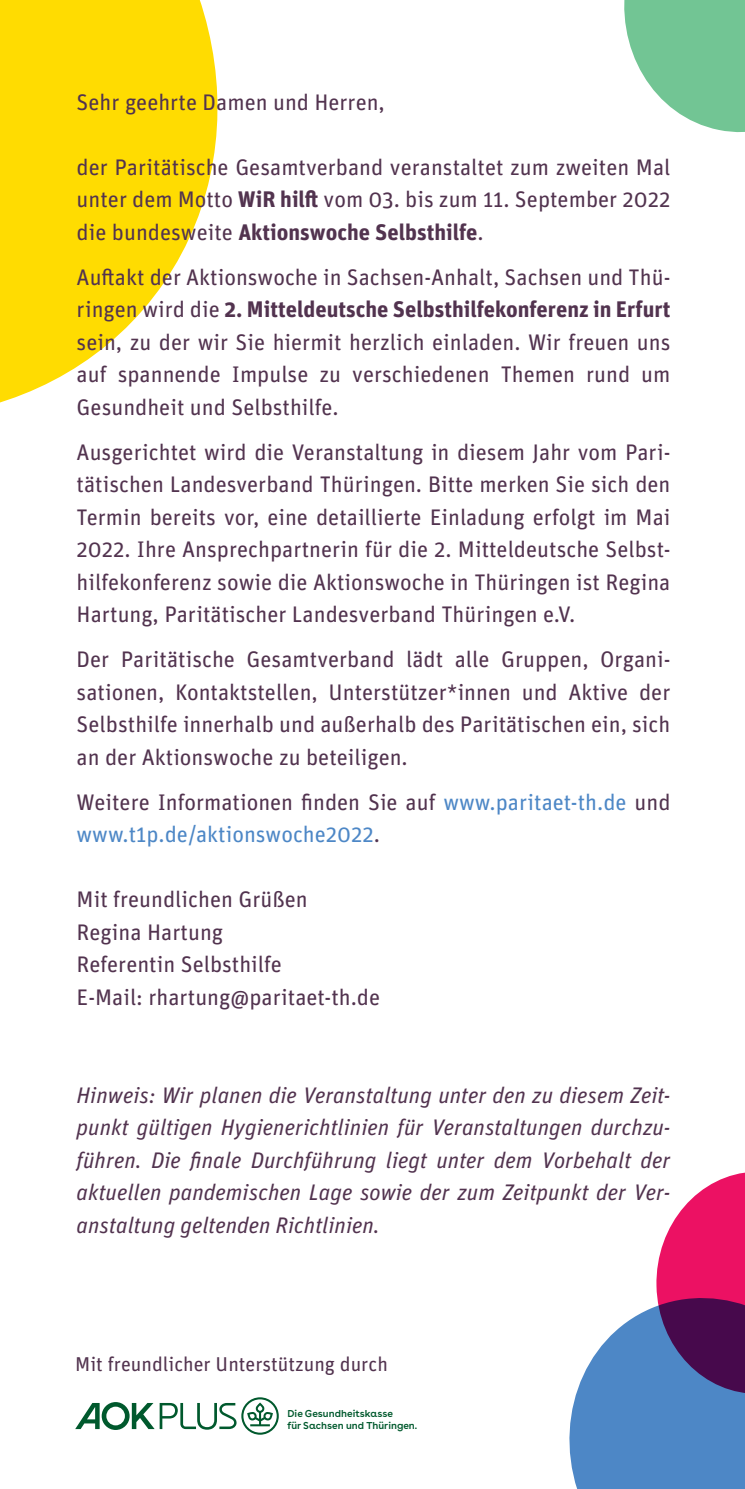
<style>
.page{position:relative;width:745px;height:1489px;background:#fff}
.page>*{position:absolute;margin:0;border:0;box-sizing:border-box;transform-origin:0 0}
.t1{font:22.5px/32.5px "Unit Pro";color:#52334f;text-align:justify}
.t2{font:italic 22.5px/32.5px "Unit Pro";color:#52334f;text-align:justify}
.t3{font:22.5px/32.5px "Unit Pro";color:#4d87c6}
.t4{font:20px "Unit Pro";color:#52334f}
.t5{font:600 10px/12px "AOK Buenos Aires";color:#00592d}
.s1{font-weight:700}
.s2{color:#52334f}
</style>
<div class="page">
<svg style="left:0;top:0;width:218px;height:403px;fill:#ffdc01"></svg>
<svg style="left:75px;top:1397px;width:203px;height:37px"></svg>
<svg style="left:569px;top:1172px;width:175px;height:316px"></svg>
<svg style="left:624px;top:0;width:120px;height:133px"></svg>
<p class="t1" style="left:77px;top:84px;width:309px">Sehr geehrte Damen und Herren,</p>
<p class="t1" style="left:77px;top:149px;width:595px">der Paritätische Gesamtverband veranstaltet zum zweiten Mal unter dem Motto <span class="s1">WiR hilft</span> vom 03. bis zum 11. September 2022 die bundesweite <span class="s1">Aktionswoche Selbsthilfe</span>.</p>
<p class="t1" style="left:77px;top:259px;width:595px">Auftakt der Aktionswoche in Sachsen-Anhalt, Sachsen und Thü&shy;ringen wird die <span class="s1">2. Mitteldeutsche Selbsthilfekonferenz in Erfurt </span>sein, zu der wir Sie hiermit herzlich einladen. Wir freuen uns auf spannende Impulse zu verschiedenen Themen rund um Gesundheit und Selbsthilfe.</p>
<p class="t1" style="left:77px;top:434px;width:595px">Ausgerichtet wird die Veranstaltung in diesem Jahr vom Pari&shy;tätischen Landesverband Thüringen. Bitte merken Sie sich den Termin bereits vor, eine detaillierte Einladung erfolgt im Mai 2022. Ihre Ansprechpartnerin für die 2. Mitteldeutsche Selbst&shy;hilfekonferenz sowie die Aktionswoche in Thüringen ist Regina Hartung, Paritätischer Landesverband Thüringen e.V.</p>
<p class="t1" style="left:77px;top:642px;width:595px">Der Paritätische Gesamtverband lädt alle Gruppen, Organi&shy;sationen, Kontaktstellen, Unterstützer*innen und Aktive der Selbsthilfe innerhalb und außerhalb des Paritätischen ein, sich an der Aktionswoche zu beteiligen.</p>
<p class="t3" style="left:77px;top:784px;width:595px"><span class="s2">Weitere Informationen finden Sie auf</span> www.paritaet-th.de <span class="s2">und </span>www.t1p.de/aktionswoche2022<span class="s2">.</span></p>
<p class="t1" style="left:77px;top:882px;width:305px;text-align:left">Mit freundlichen Grüßen<br>Regina Hartung<br>Referentin Selbsthilfe<br>E-Mail: rhartung@paritaet-th.de</p>
<p class="t2" style="left:77px;top:1077px;width:595px">Hinweis: Wir planen die Veranstaltung unter den zu diesem Zeit&shy;punkt gültigen Hygienerichtlinien für Veranstaltungen durchzu&shy;führen. Die finale Durchführung liegt unter dem Vorbehalt der aktuellen pandemischen Lage sowie der zum Zeitpunkt der Ver&shy;anstaltung geltenden Richtlinien.</p>
<p class="t4" style="left:75px;top:1349px;width:314px">Mit freundlicher Unterstützung durch</p>
<p class="t5" style="left:287px;top:1406px;width:131px">Die Gesundheitskasse<br>für Sachsen und Thüringen.</p>
</div>
